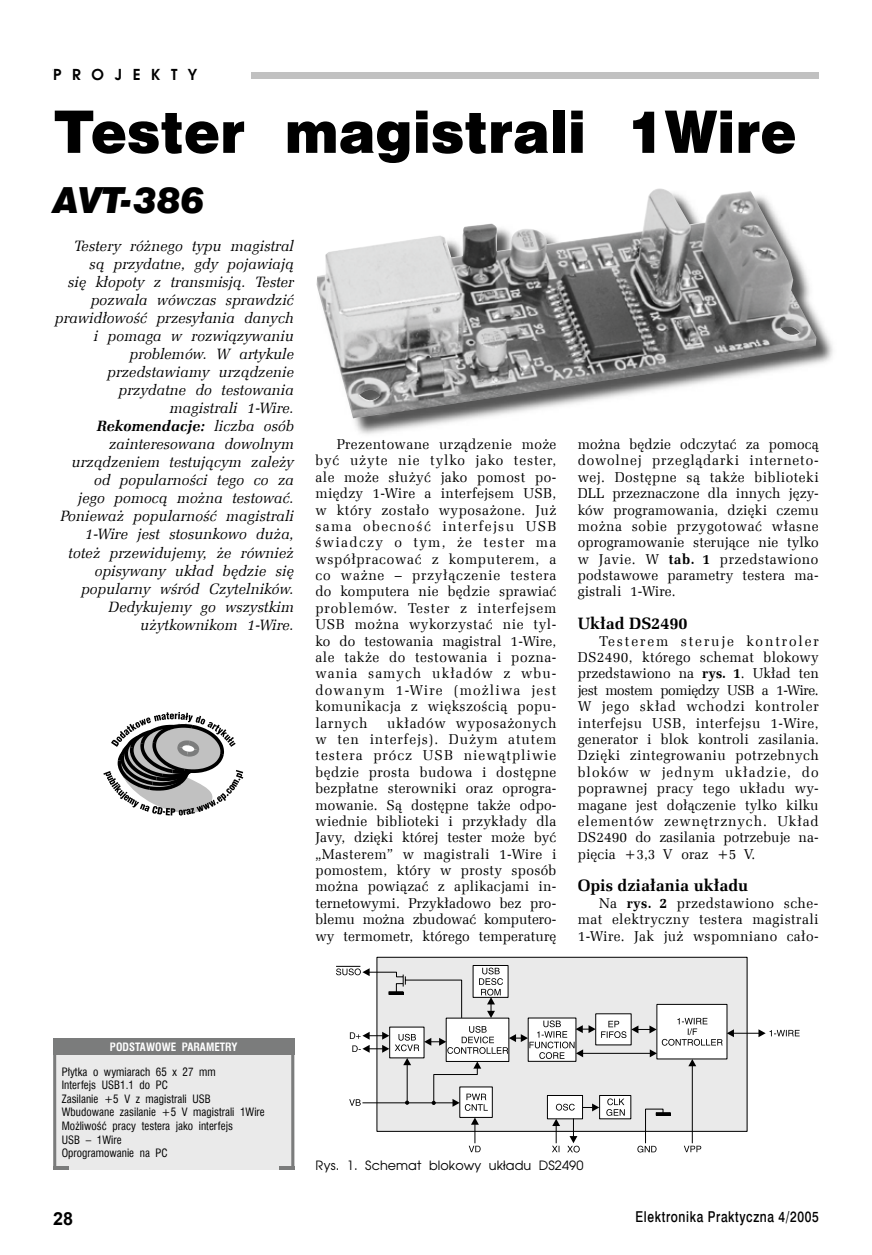
<style>
.page{position:relative;width:872px;height:1255px;background:#fff}
.page>*{position:absolute;margin:0;border:0;box-sizing:border-box;transform-origin:0 0}
.t1{font:54px "Swis 721 Blk 2 EU Normal";letter-spacing:.005em;color:#000}
.t2{font:36px "Swis 721 Blk EU Italic";letter-spacing:.005em;color:#000}
.t3{font:700 18px "Arial";color:#000}
.t4{font:16.5px "Zapf Ellipt EU Bold";color:#000}
.t5{font:15px/18px "Zapf Ellipt EU Italic";letter-spacing:.005em;color:#000;text-align:right}
.t6{font:700 15px "Avalon";letter-spacing:.05em;color:#000}
.t7{font:15px "Swis 721 Md EU Normal";letter-spacing:.05em;color:#000;scale:.8 1}
.t8{font:italic 15px "Zapf Ellipt EU Bold";letter-spacing:.005em;color:#000}
.t9{font:14.25px/16.4px "Zapf Ellipt EU Normal";letter-spacing:.015em;color:#000;text-align:justify}
.t10{font:12.75px "Avalon";letter-spacing:.005em;color:#000}
.t11{font:11.25px/13.5px "Swis 721 Cn EU Normal";letter-spacing:.005em;color:#000}
.t12{font:11.25px "Swis 721 Cn EU Bold";letter-spacing:.005em;color:#fff}
.s1{font-family:"Zapf Ellipt EU Italic";font-style:normal}
.s2{font-family:"Zapf Ellipt EU Bold"}
</style>
<div class="page">
<div style="left:250px;top:72px;width:568px;height:7px;background:#c1c1c1"></div>
<div style="left:53px;top:68px;width:198px;height:17px;background:#fff"></div>
<div style="left:377px;top:957px;width:370px;height:174px;background:#eaeaea"></div>
<div style="left:473px;top:965px;width:35px;height:32px;border:1px solid #000"></div>
<svg style="left:336px;top:966px;width:463px;height:186px"></svg>
<img style="left:353px;top:314px;width:480px;height:120px">
<img style="left:316px;top:188px;width:500px;height:230px">
<svg style="left:103px;top:712px;width:140px;height:104px"></svg>
<div style="left:53px;top:1054px;width:241px;height:115px;background:#eaeaea"></div>
<hr style="left:53px;top:1038px;width:3px;height:131px;background:#7b7c7c">
<hr style="left:53px;top:1166px;width:15px;height:3px;background:#7b7c7c">
<hr style="left:279px;top:1166px;width:15px;height:3px;background:#7b7c7c">
<hr style="left:291px;top:1038px;width:3px;height:131px;background:#7b7c7c">
<div style="left:53px;top:1038px;width:241px;height:16px;background:#7b7c7c"></div>
<p class="t6" style="left:53px;top:65px;width:145px">P R O J E K T Y</p>
<p class="t6" style="left:53px;top:65px;width:177px">Tester magistrali 1Wire</p>
<h1 class="t1" style="left:53px;top:95px;width:744px">Tester magistrali 1Wire</h1>
<h2 class="t2" style="left:53px;top:177px;width:153px">AVT-386</h2>
<p class="t5" style="left:55px;top:237px;width:240px">Testery różnego typu magistral<br>są przydatne, gdy pojawiają<br>się kłopoty z transmisją. Tester pozwala wówczas sprawdzić prawidłowość przesyłania danych i pomaga w rozwiązywaniu problemów. W artykule przedstawiamy urządzenie przydatne do testowania magistrali 1-Wire.</p>
<p class="t8" style="left:97px;top:417px;width:199px">Rekomendacje: <span class="s1">liczba osób</span></p>
<p class="t5" style="left:60px;top:435px;width:235px">zainteresowana dowolnym urządzeniem testującym zależy od popularności tego co za<br>jego pomocą można testować.<br>Ponieważ popularność magistrali<br>1-Wire jest stosunkowo duża, toteż przewidujemy, że również opisywany układ będzie się popularny wśród Czytelników.<br>Dedykujemy go wszystkim użytkownikom 1-Wire.</p>
<p class="t9" style="left:315px;top:436px;width:242px;text-indent:21px">Prezentowane urządzenie może być użyte nie tylko jako tester, ale może służyć jako pomost po&shy;między 1-Wire a interfejsem USB, w który zostało wyposażone. Już sama obecność interfejsu USB świadczy o tym, że tester ma współpracować z komputerem, a co ważne – przyłączenie testera do komputera nie będzie sprawiać problemów. Tester z interfejsem USB można wykorzystać nie tyl&shy;ko do testowania magistral 1-Wire, ale także do testowania i pozna&shy;wania samych układów z wbu&shy;dowanym 1-Wire (możliwa jest komunikacja z większością popu&shy;larnych</p>
<p class="t9" style="left:315px;top:714px;width:242px;text-indent:72px">układów wyposażonych w ten interfejs). Dużym atutem testera prócz USB niewątpliwie będzie prosta budowa i dostępne bezpłatne sterowniki oraz oprogra&shy;mowanie. Są dostępne także odpo&shy;wiednie biblioteki i przykłady dla Javy, dzięki której tester może być „Masterem” w magistrali 1-Wire i pomostem, który w prosty sposób można powiązać z aplikacjami in&shy;ternetowymi. Przykładowo bez pro&shy;blemu można zbudować komputero&shy;wy termometr, którego temperaturę</p>
<p class="t9" style="left:578px;top:436px;width:242px">można będzie odczytać za pomocą dowolnej przeglądarki interneto&shy;wej. Dostępne są także biblioteki DLL przeznaczone dla innych języ&shy;ków programowania, dzięki czemu można sobie przygotować własne oprogramowanie sterujące nie tylko w Javie. W <span class="s2">tab. 1</span> przedstawiono podstawowe parametry testera ma&shy;gistrali 1-Wire.</p>
<p class="t4" style="left:578px;top:613px;width:111px">Układ DS2490</p>
<p class="t9" style="left:578px;top:633px;width:243px;text-indent:21px">Testerem steruje kontroler DS2490, którego schemat blokowy przedstawiono na <span class="s2">rys. 1</span>. Układ ten jest mostem pomiędzy USB a 1-Wire.<br>W jego skład wchodzi kontroler interfejsu USB, interfejsu 1-Wire, generator i blok kontroli zasilania.<br>Dzięki zintegrowaniu potrzebnych bloków w jednym układzie, do poprawnej pracy tego układu wy&shy;magane jest dołączenie tylko kilku elementów zewnętrznych. Układ DS2490 do zasilania potrzebuje na&shy;pięcia +3,3 V oraz +5 V.</p>
<p class="t4" style="left:578px;top:875px;width:172px">Opis działania układu</p>
<p class="t9" style="left:578px;top:895px;width:242px;text-indent:21px">Na <span class="s2">rys. 2</span> przedstawiono sche&shy;mat elektryczny testera magistrali 1-Wire. Jak już wspomniano cało-</p>
<p class="t12" style="left:110px;top:1040px;width:129px">PODSTAWOWE PARAMETRY</p>
<p class="t11" style="left:62px;top:1064px;width:204px">Płytka o wymiarach 65 x 27 mm<br>Interfejs USB1.1 do PC<br>Zasilanie +5 V z magistrali USB<br>Wbudowane zasilanie +5 V magistrali 1Wire<br>Możliwość pracy testera jako interfejs<br>USB – 1Wire<br>Oprogramowanie na PC</p>
<p class="t10" style="left:315px;top:1157px;width:269px">Rys. 1. Schemat blokowy układu DS2490</p>
<p class="t3" style="left:53px;top:1206px;width:22px">28</p>
<p class="t7" style="left:635px;top:1207px;width:230px">Elektronika Praktyczna 4/2005</p>
</div>
